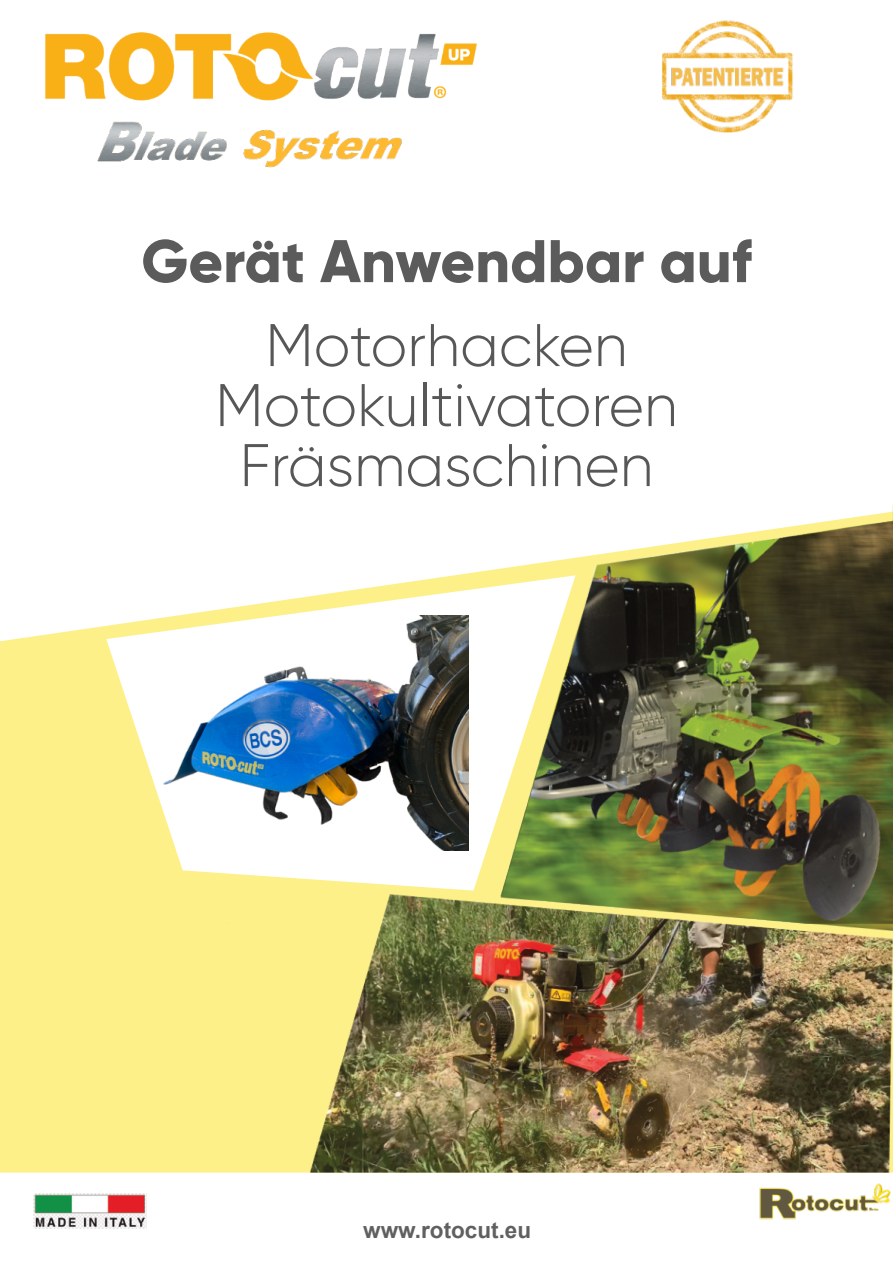
<style>
.page{position:relative;width:893px;height:1263px;background:#fff}
.page>*{position:absolute;margin:0;border:0;box-sizing:border-box;transform-origin:0 0}
.t1{font:300 60px/60px "Gilroy";color:#575757;text-align:center}
.t2{font:800 60px "Gilroy";color:#5b5b5b}
.t3{font:700 22.5px "Arial";color:#606060}
</style>
<div class="page">
<div style="left:0;top:626px;width:893px;height:546px;background:#fdf089"></div>
<img style="left:746px;top:1159px;width:147px;height:61px">
<img style="left:34px;top:1193px;width:113px;height:35px">
<img style="left:662px;top:20px;width:131px;height:113px">
<img style="left:97px;top:122px;width:305px;height:46px">
<img style="left:45px;top:32px;width:432px;height:90px">
<img style="left:226px;top:521px;width:667px;height:402px">
<img style="left:311px;top:894px;width:581px;height:278px">
<svg style="left:106px;top:575px;width:469px;height:315px"></svg>
<img style="left:154px;top:615px;width:314px;height:236px">
<p class="t2" style="left:141px;top:234px;width:612px">Gerät Anwendbar auf</p>
<p class="t1" style="left:215px;top:318px;width:464px">Motorhacken<br>Motokultivatoren<br>Fräsmaschinen</p>
<p class="t3" style="left:363px;top:1221px;width:169px">www.rotocut.eu</p>
</div>
